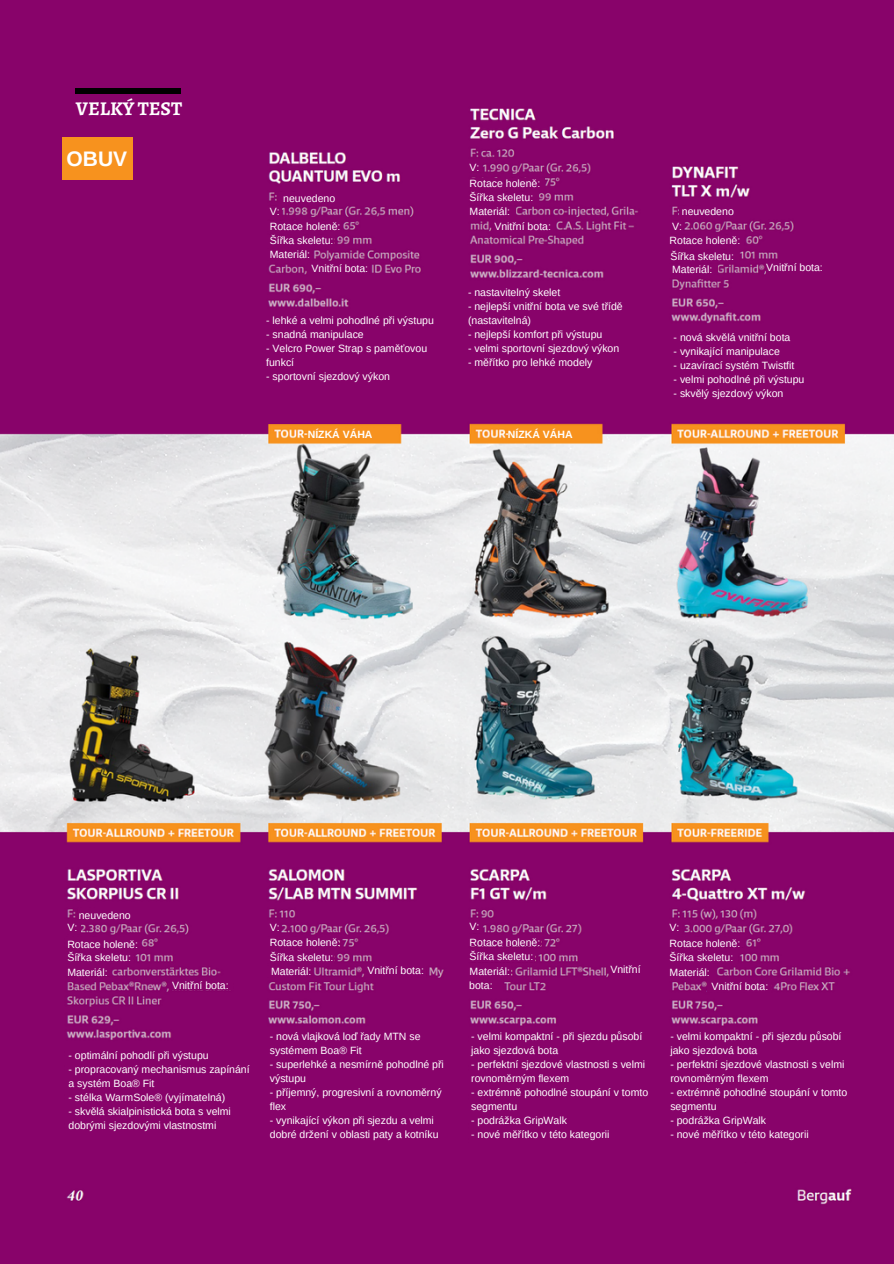
<style>
.page{position:relative;width:894px;height:1264px;background:#fff}
.page>*{position:absolute;margin:0;border:0;box-sizing:border-box;transform-origin:0 0}
.t1{font:700 21px "Arimo";color:#fff}
.t2{font:700 19.5px "Alegreya";color:#fff}
.t3{font:10.5px/14px "Arimo";color:#fff}
.t4{font:700 10.5px "Arimo";color:#fff}
</style>
<div class="page">
<img style="left:0;top:71px;width:893px;height:1138px">
<div style="left:456px;top:922px;width:25px;height:10px;background:#88036a"></div>
<div style="left:466px;top:936px;width:74px;height:9px;background:#88036a"></div>
<div style="left:465px;top:951px;width:69px;height:10px;background:#88036a"></div>
<div style="left:458px;top:964px;width:53px;height:13px;background:#88036a"></div>
<div style="left:611px;top:965px;width:105px;height:12px;background:#88036a"></div>
<div style="left:254px;top:920px;width:25px;height:14px;background:#88036a"></div>
<div style="left:265px;top:936px;width:73px;height:12px;background:#88036a"></div>
<div style="left:264px;top:951px;width:70px;height:12px;background:#88036a"></div>
<div style="left:232px;top:966px;width:78px;height:10px;background:#88036a"></div>
<div style="left:365px;top:965px;width:61px;height:11px;background:#88036a"></div>
<div style="left:78px;top:908px;width:87px;height:10px;background:#88036a"></div>
<div style="left:55px;top:923px;width:26px;height:10px;background:#88036a"></div>
<div style="left:65px;top:937px;width:74px;height:9px;background:#88036a"></div>
<div style="left:64px;top:952px;width:69px;height:10px;background:#88036a"></div>
<div style="left:32px;top:965px;width:79px;height:10px;background:#88036a"></div>
<div style="left:172px;top:978px;width:61px;height:11px;background:#88036a"></div>
<div style="left:460px;top:161px;width:21px;height:10px;background:#88036a"></div>
<div style="left:470px;top:179px;width:74px;height:9px;background:#88036a"></div>
<div style="left:469px;top:193px;width:69px;height:10px;background:#88036a"></div>
<div style="left:437px;top:206px;width:79px;height:10px;background:#88036a"></div>
<div style="left:494px;top:220px;width:61px;height:12px;background:#88036a"></div>
<div style="left:62px;top:137px;width:87px;height:43px;background:#f7921e"></div>
<div style="left:62px;top:88px;width:134px;height:42px;background:#88036a"></div>
<div style="left:54px;top:77px;width:142px;height:21px;background:#88036a"></div>
<div style="left:75px;top:88px;width:106px;height:6px;background:#000"></div>
<div style="left:308px;top:428px;width:88px;height:13px;background:#f7921e"></div>
<div style="left:508px;top:426px;width:88px;height:14px;background:#f7921e"></div>
<div style="left:133px;top:129px;width:41px;height:59px;background:#88036a"></div>
<div style="left:259px;top:314px;width:188px;height:109px;background:#88036a"></div>
<div style="left:458px;top:283px;width:188px;height:116px;background:#88036a"></div>
<div style="left:660px;top:324px;width:188px;height:90px;background:#88036a"></div>
<div style="left:65px;top:1042px;width:188px;height:109px;background:#88036a"></div>
<div style="left:260px;top:1029px;width:188px;height:145px;background:#88036a"></div>
<div style="left:469px;top:1029px;width:188px;height:145px;background:#88036a"></div>
<div style="left:664px;top:1029px;width:203px;height:133px;background:#88036a"></div>
<div style="left:0;top:1209px;width:893px;height:54px;background:#88036a"></div>
<div style="left:0;top:0;width:893px;height:71px;background:#88036a"></div>
<div style="left:279px;top:192px;width:87px;height:10px;background:#88036a"></div>
<div style="left:256px;top:207px;width:26px;height:10px;background:#88036a"></div>
<div style="left:266px;top:221px;width:74px;height:9px;background:#88036a"></div>
<div style="left:265px;top:236px;width:69px;height:10px;background:#88036a"></div>
<div style="left:233px;top:249px;width:79px;height:10px;background:#88036a"></div>
<div style="left:308px;top:263px;width:60px;height:11px;background:#88036a"></div>
<div style="left:679px;top:206px;width:86px;height:10px;background:#88036a"></div>
<div style="left:656px;top:221px;width:26px;height:10px;background:#88036a"></div>
<div style="left:669px;top:235px;width:74px;height:9px;background:#88036a"></div>
<div style="left:669px;top:250px;width:69px;height:10px;background:#88036a"></div>
<div style="left:632px;top:264px;width:85px;height:9px;background:#88036a"></div>
<div style="left:766px;top:263px;width:73px;height:14px;background:#88036a"></div>
<div style="left:655px;top:923px;width:26px;height:10px;background:#88036a"></div>
<div style="left:665px;top:937px;width:78px;height:9px;background:#88036a"></div>
<div style="left:665px;top:952px;width:72px;height:10px;background:#88036a"></div>
<div style="left:646px;top:963px;width:64px;height:13px;background:#88036a"></div>
<div style="left:707px;top:981px;width:63px;height:10px;background:#88036a"></div>
<div style="left:443px;top:980px;width:59px;height:12px;background:#88036a"></div>
<h2 class="t2" style="left:76px;top:95px;width:108px">VELKÝ TEST</h2>
<h1 class="t1" style="left:67px;top:147px;width:62px">OBUV</h1>
<p class="t3" style="left:283px;top:191px;width:53px">neuvedeno</p>
<p class="t3" style="left:270px;top:203px;width:72px;line-height:15.1px">V:<br>Rotace holeně:</p>
<p class="t3" style="left:270px;top:232px;width:65px;line-height:14.7px">Šířka skeletu:<br>Materiál:</p>
<p class="t3" style="left:311px;top:262px;width:58px">Vnitřní bota:</p>
<p class="t3" style="left:266px;top:313px;width:169px">- lehké a velmi pohodlné při výstupu</p>
<p class="t3" style="left:266px;top:327px;width:99px">- snadná manipulace</p>
<p class="t3" style="left:266px;top:341px;width:162px">- Velcro Power Strap s paměťovou funkcí</p>
<p class="t3" style="left:266px;top:369px;width:125px">- sportovní sjezdový výkon</p>
<p class="t3" style="left:469px;top:159px;width:72px;line-height:16.2px">V:<br>Rotace holeně:</p>
<p class="t3" style="left:469px;top:190px;width:65px;line-height:14.7px">Šířka skeletu:<br>Materiál:</p>
<p class="t3" style="left:494px;top:219px;width:58px">Vnitřní bota:</p>
<p class="t3" style="left:468px;top:285px;width:94px">- nastavitelný skelet</p>
<p class="t3" style="left:468px;top:299px;width:156px">- nejlepší vnitřní bota ve své třídě (nastavitelná)</p>
<p class="t3" style="left:468px;top:327px;width:136px">- nejlepší komfort při výstupu</p>
<p class="t3" style="left:468px;top:341px;width:153px">- velmi sportovní sjezdový výkon</p>
<p class="t3" style="left:468px;top:355px;width:126px">- měřítko pro lehké modely</p>
<p class="t4" style="left:307px;top:428px;width:66px">NÍZKÁ VÁHA</p>
<p class="t4" style="left:508px;top:428px;width:66px">NÍZKÁ VÁHA</p>
<p class="t3" style="left:669px;top:204px;width:72px;line-height:14.7px;text-indent:12px">neuvedeno<br>V:<br>Rotace holeně:<br>Šířka skeletu:</p>
<p class="t3" style="left:671px;top:263px;width:42px">Materiál:</p>
<p class="t3" style="left:766px;top:261px;width:58px">Vnitřní bota:</p>
<p class="t3" style="left:673px;top:330px;width:118px">- nová skvělá vnitřní bota</p>
<p class="t3" style="left:673px;top:344px;width:108px">- vynikající manipulace</p>
<p class="t3" style="left:673px;top:358px;width:122px">- uzavírací systém Twistfit</p>
<p class="t3" style="left:673px;top:372px;width:132px">- velmi pohodlné při výstupu</p>
<p class="t3" style="left:673px;top:386px;width:111px">- skvělý sjezdový výkon</p>
<p class="t3" style="left:79px;top:908px;width:53px">neuvedeno</p>
<p class="t3" style="left:67px;top:919px;width:72px;line-height:16.2px">V:<br>Rotace holeně:</p>
<p class="t3" style="left:67px;top:950px;width:65px;line-height:14.7px">Šířka skeletu:<br>Materiál:</p>
<p class="t3" style="left:172px;top:978px;width:58px">Vnitřní bota:</p>
<p class="t3" style="left:69px;top:1047px;width:142px">- optimální pohodlí při výstupu</p>
<p class="t3" style="left:69px;top:1061px;width:183px">- propracovaný mechanismus zapínání a systém Boa® Fit</p>
<p class="t3" style="left:69px;top:1089px;width:158px">- stélka WarmSole® (vyjímatelná)</p>
<p class="t3" style="left:69px;top:1104px;width:164px">- skvělá skialpinistická bota s velmi dobrými sjezdovými vlastnostmi</p>
<p class="t3" style="left:270px;top:920px;width:72px;line-height:15px">V:<br>Rotace holeně:<br>Šířka skeletu:</p>
<p class="t3" style="left:271px;top:964px;width:42px">Materiál:</p>
<p class="t3" style="left:367px;top:963px;width:58px">Vnitřní bota:</p>
<p class="t3" style="left:270px;top:1028px;width:152px">- nová vlajková loď řady MTN se systémem Boa® Fit</p>
<p class="t3" style="left:270px;top:1056px;width:175px">- superlehké a nesmírně pohodlné při výstupu</p>
<p class="t3" style="left:270px;top:1084px;width:173px">- příjemný, progresivní a rovnoměrný flex</p>
<p class="t3" style="left:270px;top:1112px;width:170px">- vynikající výkon při sjezdu a velmi dobré držení v oblasti paty a kotníku</p>
<p class="t3" style="left:469px;top:918px;width:72px;line-height:16.2px">V:<br>Rotace holeně:</p>
<p class="t3" style="left:469px;top:949px;width:65px;line-height:14.7px">Šířka skeletu:<br>Materiál:</p>
<p class="t3" style="left:610px;top:962px;width:32px">Vnitřní</p>
<p class="t3" style="left:669px;top:919px;width:72px;line-height:16.2px">V:<br>Rotace holeně:</p>
<p class="t3" style="left:669px;top:949px;width:65px;line-height:14.7px">Šířka skeletu:<br>Materiál:</p>
<p class="t3" style="left:469px;top:978px;width:25px">bota:</p>
<p class="t3" style="left:711px;top:979px;width:58px">Vnitřní bota:</p>
<p class="t3" style="left:471px;top:1028px;width:173px">- velmi kompaktní - při sjezdu působí jako sjezdová bota</p>
<p class="t3" style="left:471px;top:1056px;width:175px">- perfektní sjezdové vlastnosti s velmi rovnoměrným flexem</p>
<p class="t3" style="left:471px;top:1084px;width:178px">- extrémně pohodlné stoupání v tomto segmentu</p>
<p class="t3" style="left:471px;top:1112px;width:97px">- podrážka GripWalk</p>
<p class="t3" style="left:471px;top:1126px;width:140px">- nové měřítko v této kategorii</p>
<p class="t3" style="left:670px;top:1028px;width:173px">- velmi kompaktní - při sjezdu působí jako sjezdová bota</p>
<p class="t3" style="left:670px;top:1056px;width:175px">- perfektní sjezdové vlastnosti s velmi rovnoměrným flexem</p>
<p class="t3" style="left:670px;top:1084px;width:178px">- extrémně pohodlné stoupání v tomto segmentu</p>
<p class="t3" style="left:670px;top:1112px;width:97px">- podrážka GripWalk</p>
<p class="t3" style="left:670px;top:1126px;width:140px">- nové měřítko v této kategorii</p>
</div>
